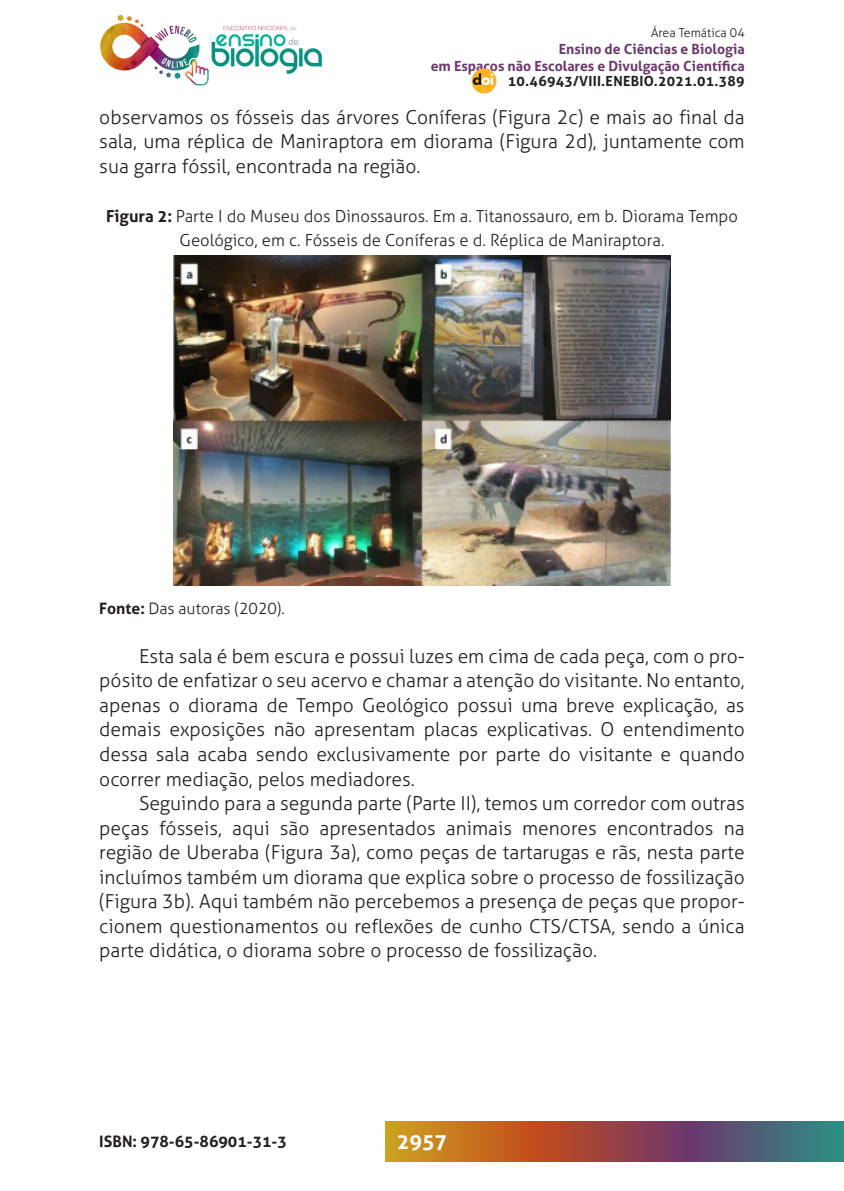
<style>
.page{position:relative;width:844px;height:1191px;background:#fff}
.page>*{position:absolute;margin:0;border:0;box-sizing:border-box;transform-origin:0 0}
.t1{font:700 21px "Aller";color:#fff}
._2_CORPO{font:300 19.25px/24.5px "Aller";color:#231f20;text-align:justify}
._7_LEGENDAS{font:300 16.62px/24.5px "Aller";color:#231f20;text-align:center}
._8_FONTES{font:300 15.75px "Aller";color:#231f20}
.t2{font:700 15.75px "Aller";color:#231f20}
.t3{font:700 14px/16.8px "Aller";color:#6c376e;text-align:right}
.t4{font:700 14px "Aller";letter-spacing:.02em;color:#231f20}
.t5{font:300 12.25px "Aller";color:#231f20}
.s1{font-weight:700}
</style>
<div class="page">
<img style="left:100px;top:14px;width:109px;height:72px">
<img style="left:211px;top:25px;width:111px;height:49px">
<svg style="left:385px;top:1121px;width:458px;height:40px;background:#8d5e49"></svg>
<div style="left:471px;top:69px;width:25px;height:24px;background:#fbb323;border-radius:50%"></div>
<svg style="left:472px;top:73px;width:21px;height:12px"></svg>
<img style="left:174px;top:255px;width:496px;height:330px">
<p class="t5" style="left:651px;top:26px;width:95px">Área Temática 04</p>
<p class="t3" style="left:430px;top:41px;width:315px">Ensino de Ciências e Biologia<br>em Espaços não Escolares e Divulgação Científica</p>
<p class="t4" style="left:508px;top:73px;width:238px">10.46943/VIII.ENEBIO.2021.01.389</p>
<p class="_2_CORPO" style="left:99px;top:105px;width:646px">observamos os fósseis das árvores Coníferas (Figura 2c) e mais ao final da sala, uma réplica de Maniraptora em diorama (Figura 2d), juntamente com sua garra fóssil, encontrada na região.</p>
<p class="_7_LEGENDAS" style="left:106px;top:204px;width:633px"><span class="s1">Figura 2:</span> Parte I do Museu dos Dinossauros. Em a. Titanossauro, em b. Diorama Tempo<br>Geológico, em c. Fósseis de Coníferas e d. Réplica de Maniraptora.</p>
<p class="_8_FONTES" style="left:99px;top:599px;width:187px"><span class="s1">Fonte:</span> Das autoras (2020).</p>
<p class="_2_CORPO" style="left:99px;top:644px;width:646px;text-indent:40px">Esta sala é bem escura e possui luzes em cima de cada peça, com o pro&shy;pósito de enfatizar o seu acervo e chamar a atenção do visitante. No entanto, apenas o diorama de Tempo Geológico possui uma breve explicação, as demais exposições não apresentam placas explicativas. O entendimento dessa sala acaba sendo exclusivamente por parte do visitante e quando ocorrer mediação, pelos mediadores.</p>
<p class="_2_CORPO" style="left:99px;top:791px;width:646px;text-indent:40px">Seguindo para a segunda parte (Parte II), temos um corredor com outras peças fósseis, aqui são apresentados animais menores encontrados na região de Uberaba (Figura 3a), como peças de tartarugas e rãs, nesta parte incluímos também um diorama que explica sobre o processo de fossilização (Figura 3b). Aqui também não percebemos a presença de peças que propor&shy;cionem questionamentos ou reflexões de cunho CTS/CTSA, sendo a única parte didática, o diorama sobre o processo de fossilização.</p>
<p class="t2" style="left:99px;top:1131px;width:189px">ISBN: 978-65-86901-31-3</p>
<p class="t1" style="left:396px;top:1128px;width:52px">2957</p>
</div>
